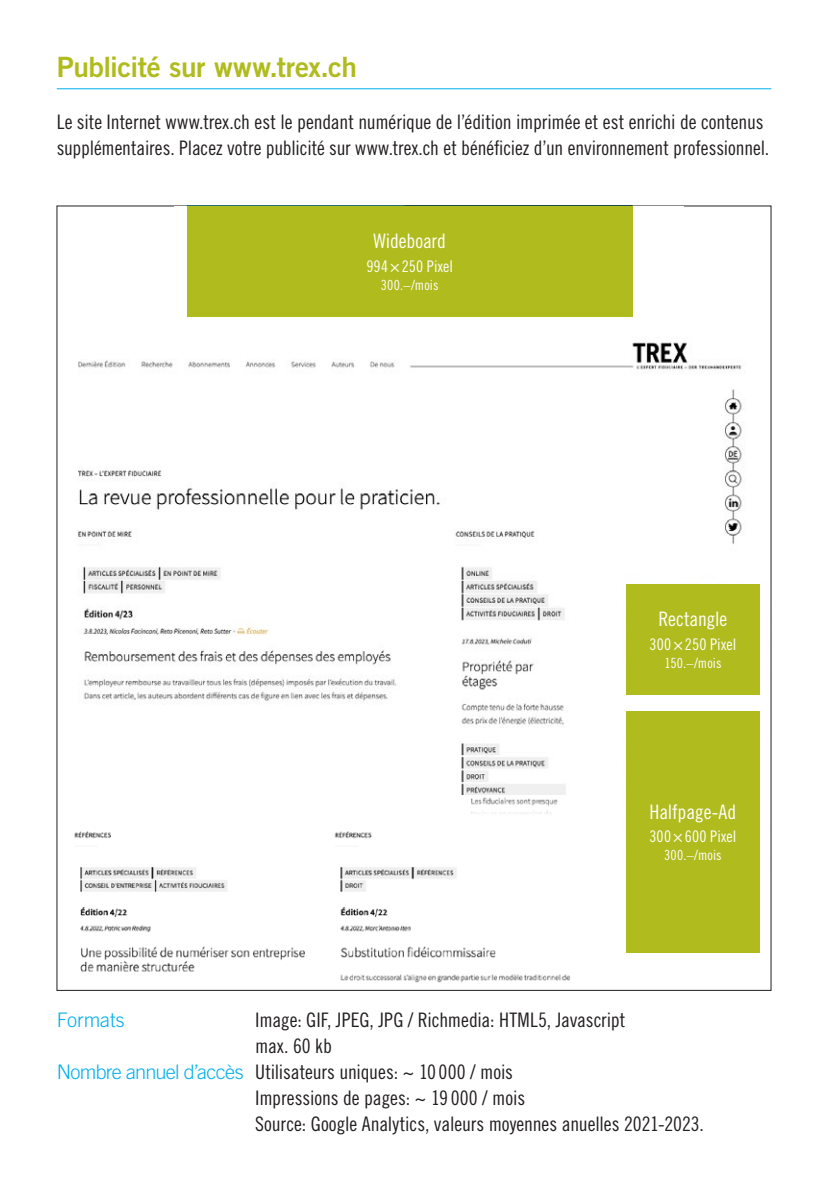
<style>
.page{position:relative;width:828px;height:1191px;background:#fff}
.page>*{position:absolute;margin:0;border:0;box-sizing:border-box;transform-origin:0 0}
.t1{font:28px "Trade Gothic LT Std Bd 2";letter-spacing:-.02em;color:#b0bb1d}
.t2{font:20px/26px "Trade Gothic LT Std Cn 18";letter-spacing:-.005em;color:#231f20}
.t3{font:20px "Trade Gothic LT Std Cn 18";letter-spacing:-.005em;color:#fff}
.t4{font:300 20px "Trade Gothic LT Std";letter-spacing:-.005em;color:#00aeef}
.t5{font:16px "Trade Gothic LT Std Cn 18";letter-spacing:.01em;color:#fff}
.t6{font:14px "Trade Gothic LT Std Cn 18";letter-spacing:.01em;color:#fff}
.s1{font-family:"Trade Gothic LT Std";font-weight:300;color:#00aeef}
</style>
<div class="page">
<img style="left:78px;top:342px;width:667px;height:453px">
<hr style="left:57px;top:88px;width:714px;height:1px;background:#00aeef">
<div style="left:626px;top:584px;width:141px;height:326px;background:#fff"></div>
<img style="left:74px;top:797px;width:497px;height:186px">
<div style="left:626px;top:584px;width:134px;height:111px;background:#b0bb1d"></div>
<div style="left:626px;top:711px;width:134px;height:241px;background:#b0bb1d"></div>
<div style="left:187px;top:206px;width:445px;height:111px;background:#b0bb1d"></div>
<h1 class="t1" style="left:57px;top:50px;width:302px">Publicité sur www.trex.ch</h1>
<p class="t2" style="left:57px;top:109px;width:714px">Le site Internet www.trex.ch est le pendant numérique de l’édition imprimée et est enrichi de contenus supplémentaires. Placez votre publicité sur www.trex.ch et bénéficiez d’un environnement professionnel.</p>
<p class="t3" style="left:373px;top:229px;width:74px">Wideboard</p>
<p class="t5" style="left:366px;top:256px;width:88px">994×250 Pixel</p>
<p class="t6" style="left:381px;top:276px;width:59px">300.–/mois</p>
<p class="t3" style="left:658px;top:607px;width:70px">Rectangle</p>
<p class="t5" style="left:649px;top:634px;width:88px">300×250 Pixel</p>
<p class="t6" style="left:664px;top:654px;width:59px">150.–/mois</p>
<p class="t3" style="left:649px;top:799px;width:88px">Halfpage-Ad</p>
<p class="t5" style="left:649px;top:827px;width:88px">300×600 Pixel</p>
<p class="t6" style="left:664px;top:847px;width:59px">300.–/mois</p>
<p class="t4" style="left:57px;top:1008px;width:69px">Formats</p>
<p class="t2" style="left:255px;top:1007px;width:372px">Image: GIF, JPEG, JPG / Richmedia: HTML5, Javascript</p>
<p class="t2" style="left:255px;top:1033px;width:78px">max. 60 kb</p>
<p class="t2" style="left:57px;top:1059px;width:458px"><span class="s1">Nombre annuel d’accès</span> Utilisateurs uniques: ~ 10 000 / mois</p>
<p class="t2" style="left:255px;top:1085px;width:271px">Impressions de pages: ~ 19 000 / mois</p>
<p class="t2" style="left:255px;top:1111px;width:450px">Source: Google Analytics, valeurs moyennes anuelles 2021-2023.</p>
</div>
